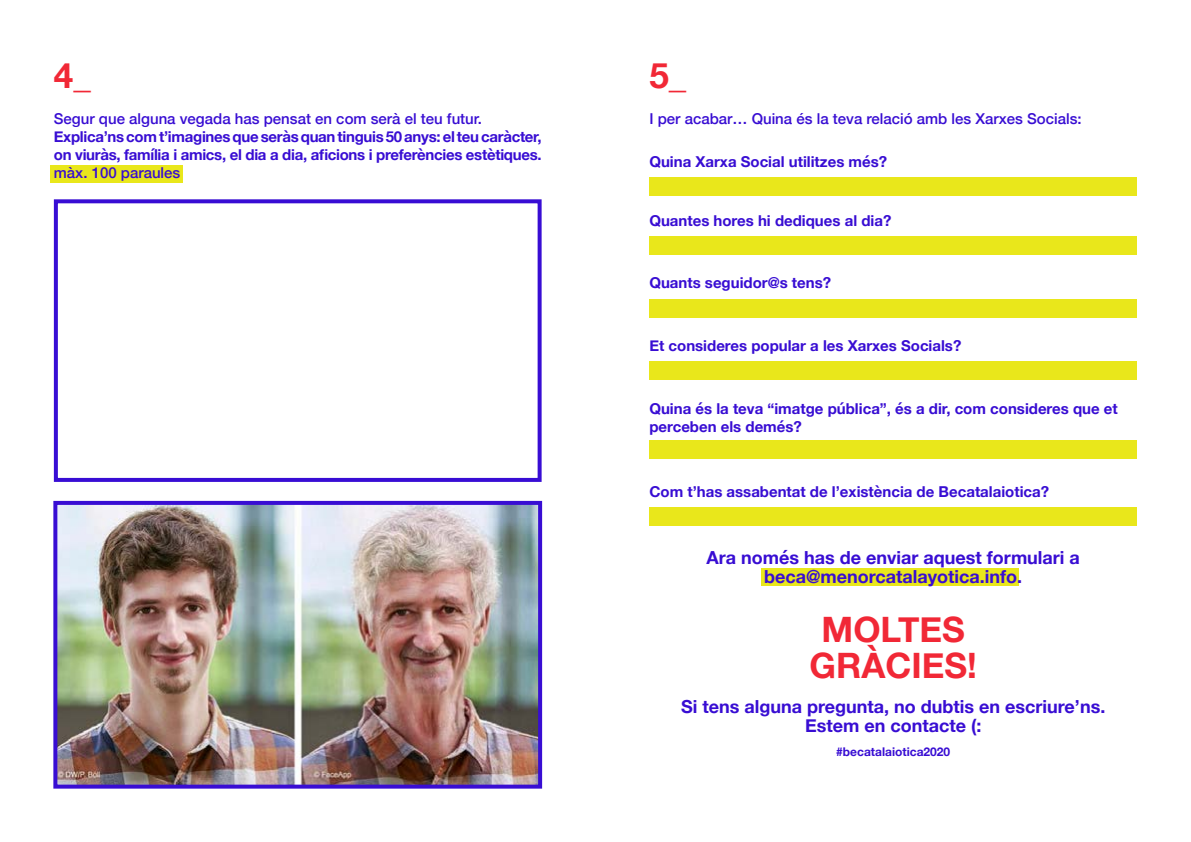
<style>
.page{position:relative;width:1191px;height:842px;background:#fff}
.page>*{position:absolute;margin:0;border:0;box-sizing:border-box;transform-origin:0 0}
.t1{font:700 35px/36px "Helvetica Neue";color:#f12836;text-align:center}
.t2{font:700 18px/19px "Helvetica Neue";color:#380dd3;text-align:center}
.t3{font:700 15px/18px "Helvetica Neue";color:#380dd3}
.t4{font:700 15px/18px "Helvetica Neue";letter-spacing:-.02em;color:#380dd3}
.t5{font:500 15px "Helvetica Neue";color:#380dd3}
.t6{font:700 12px "Helvetica Neue";color:#380dd3}
</style>
<div class="page">
<div style="left:761px;top:568px;width:258px;height:17px;background:#e9e71b"></div>
<div style="left:50px;top:165px;width:132px;height:18px;background:#e9e71b"></div>
<img style="left:58px;top:506px;width:479px;height:278px">
<div style="left:53px;top:501px;width:489px;height:288px;border:4px solid #380dd3"></div>
<div style="left:54px;top:199px;width:487px;height:283px;border:4px solid #380dd4"></div>
<div style="left:649px;top:178px;width:488px;height:18px;background:#e9e71b"></div>
<div style="left:649px;top:237px;width:488px;height:18px;background:#e9e71b"></div>
<div style="left:649px;top:299px;width:488px;height:18px;background:#e9e71b"></div>
<div style="left:649px;top:361px;width:488px;height:18px;background:#e9e71b"></div>
<div style="left:649px;top:507px;width:488px;height:18px;background:#e9e71b"></div>
<div style="left:649px;top:440px;width:488px;height:18px;background:#e9e71b"></div>
<h1 class="t1" style="left:54px;top:58px;width:38px">4_</h1>
<p class="t5" style="left:54px;top:107px;width:429px">Segur que alguna vegada has pensat en com serà el teu futur.</p>
<p class="t4" style="left:54px;top:128px;width:489px">Explica’ns com t’imagines que seràs quan tinguis 50 anys: el teu caràcter, on viuràs, família i amics, el dia a dia, aficions i preferències estètiques.</p>
<p class="t5" style="left:54px;top:161px;width:128px">màx. 100 paraules</p>
<h1 class="t1" style="left:649px;top:58px;width:38px">5_</h1>
<p class="t5" style="left:649px;top:107px;width:434px">I per acabar… Quina és la teva relació amb les Xarxes Socials:</p>
<p class="t3" style="left:649px;top:153px;width:239px">Quina Xarxa Social utilitzes més?</p>
<p class="t3" style="left:649px;top:212px;width:243px">Quantes hores hi dediques al dia?</p>
<p class="t3" style="left:649px;top:274px;width:183px">Quants seguidor@s tens?</p>
<p class="t3" style="left:649px;top:337px;width:313px">Et consideres popular a les Xarxes Socials?</p>
<p class="t3" style="left:649px;top:400px;width:470px">Quina és la teva “imatge pública”, és a dir, com consideres que et perceben els demés?</p>
<p class="t3" style="left:649px;top:483px;width:401px">Com t’has assabentat de l’existència de Becatalaiotica?</p>
<p class="t2" style="left:706px;top:548px;width:375px">Ara només has de enviar aquest formulari a beca@menorcatalayotica.info.</p>
<h1 class="t1" style="left:809px;top:612px;width:169px">MOLTES<br>GRÀCIES!</h1>
<p class="t2" style="left:681px;top:697px;width:426px">Si tens alguna pregunta, no dubtis en escriure’ns.<br>Estem en contacte (:</p>
<p class="t6" style="left:836px;top:742px;width:115px">#becatalaiotica2020</p>
</div>
